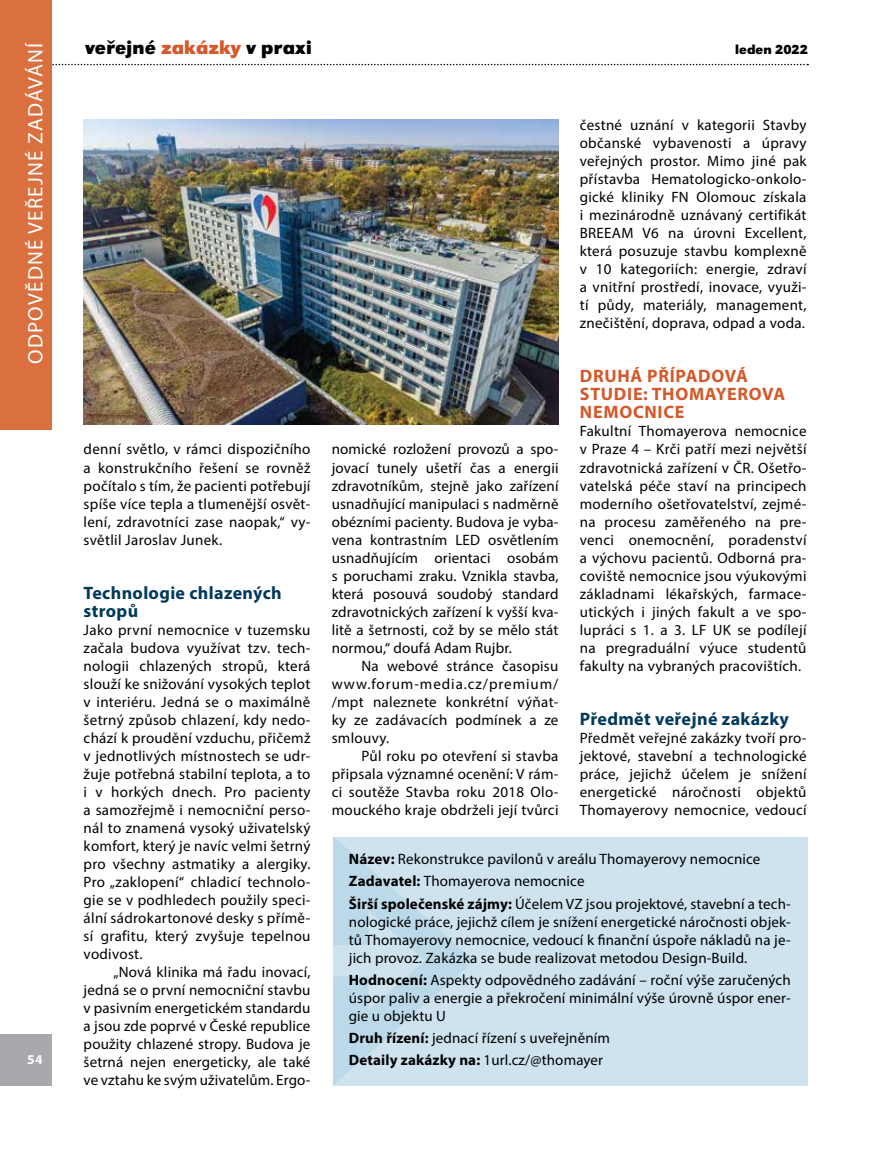
<style>
.page{position:relative;width:893px;height:1149px;background:#fff}
.page>*{position:absolute;margin:0;border:0;box-sizing:border-box;transform-origin:0 0}
.t1{font:21px "Myriad Pro";letter-spacing:.06em;color:#fff}
.t2{font:700 19.5px "URW Grotesk TEE";letter-spacing:.01em;color:#000}
.t3{font:700 18px/18px "Myriad Pro";letter-spacing:.02em;color:#00395c}
.t4{font:700 18px "Myriad Pro";letter-spacing:.04em;color:#d4582a}
.t5{font:15px/18px "Myriad Pro";letter-spacing:.015em;color:#000;text-align:justify}
.t6{font:700 13.5px "URW Grotesk TEE";color:#000}
.t7{font:700 13.5px "Myriad Pro";color:#fff}
.s1{color:#d4582a}
.s2{font-weight:700}
</style>
<div class="page">
<div style="left:0;top:1033px;width:51px;height:51px;background:#a7a9ac"></div>
<svg style="left:51px;top:64px;width:757px;height:1px"></svg>
<div style="left:0;top:0;width:51px;height:429px;background:#da703f"></div>
<img style="left:84px;top:119px;width:474px;height:305px">
<div style="left:333px;top:836px;width:475px;height:248px;background:#cfe3ee"></div>
<svg style="left:333px;top:836px;width:142px;height:248px"></svg>
<h1 class="t1" style="left:23px;top:364px;width:323px;rotate:-90deg">odpovědné veřejné zadávání</h1>
<h2 class="t2" style="left:85px;top:36px;width:228px">veřejné <span class="s1">zakázky</span> v praxi</h2>
<p class="t6" style="left:735px;top:41px;width:74px">leden 2022</p>
<p class="t5" style="left:580px;top:116px;width:228px">čestné uznání v kategorii Stavby občanské vybavenosti a úpravy veřejných prostor. Mimo jiné pak přístavba Hematologicko-onkolo&shy;gické kliniky FN Olomouc získala i mezinárodně uznávaný certifikát BREEAM</p>
<p class="t5" style="left:580px;top:224px;width:228px;text-indent:63px">V6 na úrovni Excellent, která posuzuje stavbu komplexně v 10 kategoriích: energie, zdraví a vnitřní prostředí, inovace, využi&shy;tí půdy, materiály, management, znečištění, doprava, odpad a voda.</p>
<p class="t4" style="left:580px;top:364px;width:13px">Druh</p>
<p class="t4" style="left:631px;top:364px;width:28px">á přípa</p>
<p class="t4" style="left:698px;top:364px;width:51px">dová</p>
<p class="t4" style="left:580px;top:382px;width:12px">stu</p>
<p class="t4" style="left:614px;top:382px;width:62px">die: Thomayerova</p>
<p class="t4" style="left:580px;top:400px;width:27px">nemoc</p>
<p class="t4" style="left:644px;top:400px;width:23px">nice</p>
<p class="t5" style="left:580px;top:422px;width:228px">Fakultní Thomayerova nemocnice v Praze 4 – Krči patří mezi největší zdravotnická zařízení v ČR. Ošetřo&shy;vatelská péče staví na principech moderního ošetřovatelství, zejmé&shy;na procesu zaměřeného na pre&shy;venci onemocnění, poradenství a výchovu pacientů. Odborná pra&shy;coviště nemocnice jsou výukovými základnami lékařských, farmace&shy;utických i jiných fakult a ve spo&shy;lupráci s 1. a 3. LF UK se podílejí na pregraduální výuce studentů fakulty na vybraných pracovištích.</p>
<p class="t3" style="left:580px;top:708px;width:211px">Předmět veřejné zakázky</p>
<p class="t5" style="left:580px;top:728px;width:228px">Předmět veřejné zakázky tvoří pro&shy;jektové, stavební a technologické práce, jejichž účelem je snížení energetické náročnosti objektů Thomayerovy nemocnice, vedoucí</p>
<p class="t5" style="left:332px;top:440px;width:228px">nomické rozložení provozů a spo&shy;jovací tunely ušetří čas a energii zdravotníkům, stejně jako zařízení usnadňující manipulaci s nadměrně obézními pacienty. Budova je vyba&shy;vena kontrastním LED</p>
<p class="t5" style="left:84px;top:440px;width:228px">denní světlo, v rámci dispozičního a konstrukčního řešení se rovněž počítalo s tím, že pacienti potřebují spíše více tepla a tlumenější osvět&shy;lení, zdravotníci zase naopak,“ vy&shy;světlil Jaroslav Junek.</p>
<p class="t5" style="left:332px;top:530px;width:228px;text-indent:156px">osvětlením usnadňujícím orientaci osobám s poruchami zraku. Vznikla stavba, která posouvá soudobý standard zdravotnických zařízení k vyšší kva&shy;litě a šetrnosti, což by se mělo stát normou,“ doufá Adam Rujbr.</p>
<p class="t5" style="left:332px;top:656px;width:228px;text-indent:30px">Na webové stránce časopisu www.forum-media.cz/premium/ /mpt naleznete konkrétní výňat&shy;ky ze zadávacích podmínek a ze smlouvy.</p>
<p class="t5" style="left:332px;top:746px;width:228px;text-indent:30px">Půl roku po otevření si stavba připsala významné ocenění: V rám&shy;ci soutěže Stavba roku 2018 Olo&shy;mouckého kraje obdrželi její tvůrci</p>
<p class="t3" style="left:84px;top:582px;width:200px">Technologie chlazených stropů</p>
<p class="t5" style="left:84px;top:620px;width:228px">Jako první nemocnice v tuzemsku začala budova využívat tzv. tech&shy;nologii chlazených stropů, která slouží ke snižování vysokých teplot v interiéru. Jedná se o maximálně šetrný způsob chlazení, kdy nedo&shy;chází k proudění vzduchu, přičemž v jednotlivých místnostech se udr&shy;žuje potřebná stabilní teplota, a to i v horkých dnech. Pro pacienty a samozřejmě i nemocniční perso&shy;nál to znamená vysoký uživatelský komfort, který je navíc velmi šetrný pro všechny astmatiky a alergiky.<br>Pro „zaklopení“ chladicí technolo&shy;gie se v podhledech použily speci&shy;ální sádrokartonové desky s přímě&shy;sí grafitu, který zvyšuje tepelnou vodivost.</p>
<p class="t5" style="left:84px;top:962px;width:228px;text-indent:30px">„Nová klinika má řadu inovací, jedná se o první nemocniční stavbu v pasivním energetickém standardu a jsou zde poprvé v České republice použity chlazené stropy. Budova je šetrná nejen energeticky, ale také ve vztahu ke svým uživatelům. Ergo-</p>
<p class="t5" style="left:349px;top:847px;width:443px;line-height:22.2px;text-align:left"><span class="s2">Název:</span> Rekonstrukce pavilonů v areálu Thomayerovy nemocnice<br><span class="s2">Zadavatel:</span> Thomayerova nemocnice<br><span class="s2">Širší společenské zájmy:</span> Účelem VZ jsou projektové, stavební a tech-</p>
<p class="t5" style="left:349px;top:912px;width:443px">nologické práce, jejichž cílem je snížení energetické náročnosti objek&shy;tů Thomayerovy nemocnice, vedoucí k finanční úspoře nákladů na je&shy;jich provoz. Zakázka se bude realizovat metodou Design-Build.</p>
<p class="t5" style="left:349px;top:970px;width:443px"><span class="s2">Hodnocení:</span> Aspekty odpovědného zadávání – roční výše zaručených úspor paliv a energie a překročení minimální výše úrovně úspor ener&shy;gie u objektu U</p>
<p class="t5" style="left:349px;top:1026px;width:263px;line-height:22.2px"><span class="s2">Druh řízení:</span> jednací řízení s uveřejněním<br><span class="s2">Detaily zakázky na:</span> 1url.cz/@thomayer</p>
<p class="t7" style="left:27px;top:1050px;width:17px">54</p>
</div>
